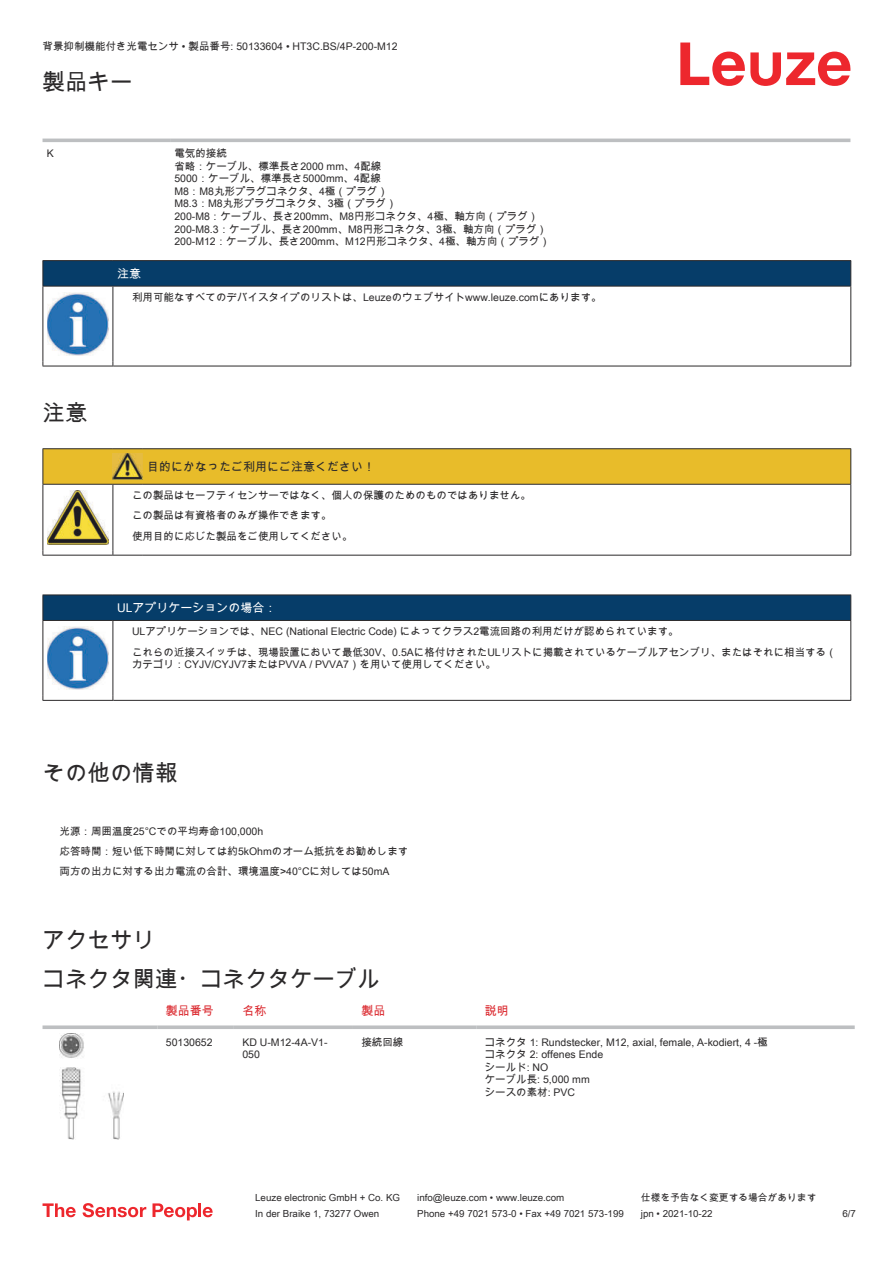
<style>
.page{position:relative;width:893px;height:1263px;background:#fff}
.page>*{position:absolute;margin:0;border:0;box-sizing:border-box;transform-origin:0 0}
.t1{font:22.5px/38.7px "Arial Unicode MS";color:#2b292a}
.t2{font:12px "Arial Unicode MS";color:#2b292a}
.t3{font:12px "Arial Unicode MS";color:#fff}
.t4{font:12px "Arial Unicode MS";color:#db2a30}
.t5{font:10.5px/12.6px "Arial Unicode MS";color:#2b292a}
.t6{font:9.75px "Arial Unicode MS";color:#2b292a}
</style>
<div class="page">
<svg style="left:680px;top:43px;width:170px;height:43px"></svg>
<svg style="left:43px;top:138px;width:807px;height:1px"></svg>
<hr style="left:43px;top:139px;width:127px;height:3px;background:#bdbfc1">
<hr style="left:170px;top:139px;width:680px;height:3px;background:#bdbfc1">
<svg style="left:43px;top:1025px;width:114px;height:4px"></svg>
<svg style="left:157px;top:1025px;width:77px;height:4px"></svg>
<svg style="left:234px;top:1025px;width:119px;height:4px"></svg>
<svg style="left:353px;top:1025px;width:123px;height:4px"></svg>
<svg style="left:476px;top:1025px;width:379px;height:4px;background:#c4c6c8"></svg>
<img style="left:59px;top:1033px;width:65px;height:106px">
<svg style="left:43px;top:1203px;width:33px;height:14px"></svg>
<svg style="left:83px;top:1203px;width:63px;height:14px"></svg>
<svg style="left:153px;top:1203px;width:44px;height:17px"></svg>
<hr style="left:198px;top:1203px;width:3px;height:14px;background:#ed272d">
<svg style="left:203px;top:1207px;width:10px;height:10px"></svg>
<svg style="left:44px;top:287px;width:806px;height:79px"></svg>
<hr style="left:43px;top:260px;width:70px;height:1px;background:#2b292a">
<hr style="left:43px;top:286px;width:70px;height:1px;background:#2b292a">
<hr style="left:113px;top:260px;width:738px;height:1px;background:#2b292a">
<div style="left:43px;top:261px;width:808px;height:25px;background:#063d69"></div>
<hr style="left:113px;top:286px;width:738px;height:1px;background:#2b292a">
<hr style="left:43px;top:286px;width:1px;height:75px;background:#2b292a">
<hr style="left:113px;top:286px;width:1px;height:75px;background:#2b292a">
<hr style="left:850px;top:286px;width:1px;height:75px;background:#2b292a">
<hr style="left:43px;top:366px;width:70px;height:1px;background:#2b292a">
<hr style="left:113px;top:366px;width:738px;height:1px;background:#2b292a">
<img style="left:47px;top:292px;width:61px;height:63px">
<div style="left:115px;top:287px;width:734px;height:20px;background:#fff"></div>
<hr style="left:43px;top:448px;width:70px;height:1px;background:#2b292a">
<hr style="left:113px;top:448px;width:30px;height:1px;background:#2b292a">
<hr style="left:143px;top:448px;width:708px;height:1px;background:#2b292a">
<hr style="left:43px;top:555px;width:70px;height:1px;background:#2b292a">
<hr style="left:113px;top:555px;width:30px;height:1px;background:#2b292a">
<hr style="left:143px;top:555px;width:708px;height:1px;background:#2b292a">
<svg style="left:43px;top:449px;width:808px;height:106px"></svg>
<svg style="left:44px;top:674px;width:806px;height:26px"></svg>
<hr style="left:43px;top:594px;width:70px;height:1px;background:#2b292a">
<hr style="left:113px;top:594px;width:738px;height:1px;background:#2b292a">
<hr style="left:43px;top:621px;width:1px;height:75px;background:#2b292a">
<hr style="left:113px;top:621px;width:1px;height:75px;background:#2b292a">
<hr style="left:850px;top:621px;width:1px;height:75px;background:#2b292a">
<hr style="left:43px;top:700px;width:70px;height:1px;background:#2b292a">
<hr style="left:113px;top:700px;width:738px;height:1px;background:#2b292a">
<img style="left:47px;top:674px;width:61px;height:16px">
<svg style="left:43px;top:595px;width:808px;height:79px"></svg>
<p class="t5" style="left:43px;top:40px;width:357px">背景抑制機能付き光電センサ • 製品番号: 50133604 • HT3C.BS/4P-200-M12</p>
<h1 class="t1" style="left:43px;top:62px;width:91px">製品キー</h1>
<p class="t5" style="left:47px;top:147px;width:9px">K</p>
<p class="t5" style="left:174px;top:147px;width:377px">電気的接続<br>省略：ケーブル、標準長さ2000 mm、4配線<br>5000：ケーブル、標準長さ5000mm、4配線<br>M8：M8丸形プラグコネクタ、4極（プラグ）<br>M8.3：M8丸形プラグコネクタ、3極（プラグ）<br>200-M8：ケーブル、長さ200mm、M8円形コネクタ、4極、軸方向（プラグ）<br>200-M8.3：ケーブル、長さ200mm、M8円形コネクタ、3極、軸方向（プラグ）<br>200-M12：ケーブル、長さ200mm、M12円形コネクタ、4極、軸方向（プラグ）</p>
<p class="t3" style="left:117px;top:265px;width:25px">注意</p>
<p class="t5" style="left:132px;top:291px;width:471px">利用可能なすべてのデバイスタイプのリストは、Leuzeのウェブサイトwww.leuze.comにあります。</p>
<h1 class="t1" style="left:43px;top:393px;width:46px">注意</h1>
<p class="t2" style="left:147px;top:458px;width:229px">目的にかなったご利用にご注意ください！</p>
<p class="t5" style="left:132px;top:485px;width:400px;line-height:20.2px">この製品はセーフティセンサーではなく、個人の保護のためのものではありません。この製品は有資格者のみが操作できます。<br>使用目的に応じた製品をご使用してください。</p>
<p class="t3" style="left:117px;top:599px;width:161px">ULアプリケーションの場合：</p>
<p class="t5" style="left:132px;top:621px;width:706px;line-height:20.2px">ULアプリケーションでは、NEC (National Electric Code) によってクラス2電流回路の利用だけが認められています。<br>これらの近接スイッチは、現場設置において最低30V、0.5Aに格付けされたULリストに掲載されているケーブルアセンブリ、またはそれに相当する（</p>
<p class="t5" style="left:132px;top:658px;width:366px">カテゴリ：CYJV/CYJV7またはPVVA / PVVA7）を用いて使用してください。</p>
<h1 class="t1" style="left:43px;top:753px;width:136px">その他の情報</h1>
<p class="t5" style="left:60px;top:821px;width:350px;line-height:20.2px">光源：周囲温度25°Cでの平均寿命100,000h<br>応答時間：短い低下時間に対しては約5kOhmのオーム抵抗をお勧めします両方の出力に対する出力電流の合計、環境温度&gt;40°Cに対しては50mA</p>
<h1 class="t1" style="left:43px;top:921px;width:339px">アクセサリ<br>コネクタ関連・コネクタケーブル</h1>
<p class="t4" style="left:166px;top:1002px;width:49px">製品番号</p>
<p class="t4" style="left:242px;top:1002px;width:25px">名称</p>
<p class="t4" style="left:361px;top:1002px;width:25px">製品</p>
<p class="t4" style="left:485px;top:1002px;width:25px">説明</p>
<p class="t5" style="left:166px;top:1035px;width:48px">50130652</p>
<p class="t5" style="left:242px;top:1035px;width:87px">KD U-M12-4A-V1-<br>050</p>
<p class="t5" style="left:361px;top:1035px;width:43px">接続回線</p>
<p class="t5" style="left:485px;top:1035px;width:285px">コネクタ 1: Rundstecker, M12, axial, female, A-kodiert, 4 -極コネクタ 2: offenes Ende<br>シールド: NO<br>ケーブル長: 5,000 mm<br>シースの素材: PVC</p>
<p class="t6" style="left:255px;top:1191px;width:146px">Leuze electronic GmbH + Co. KG</p>
<p class="t6" style="left:417px;top:1191px;width:149px">info@leuze.com • www.leuze.com</p>
<p class="t6" style="left:641px;top:1191px;width:177px">仕様を予告なく変更する場合があります</p>
<p class="t6" style="left:255px;top:1206px;width:126px">In der Braike 1, 73277 Owen</p>
<p class="t6" style="left:417px;top:1206px;width:208px">Phone +49 7021 573-0 • Fax +49 7021 573-199</p>
<p class="t6" style="left:641px;top:1206px;width:73px">jpn • 2021-10-22</p>
<p class="t6" style="left:842px;top:1206px;width:15px">6 /7</p>
</div>
